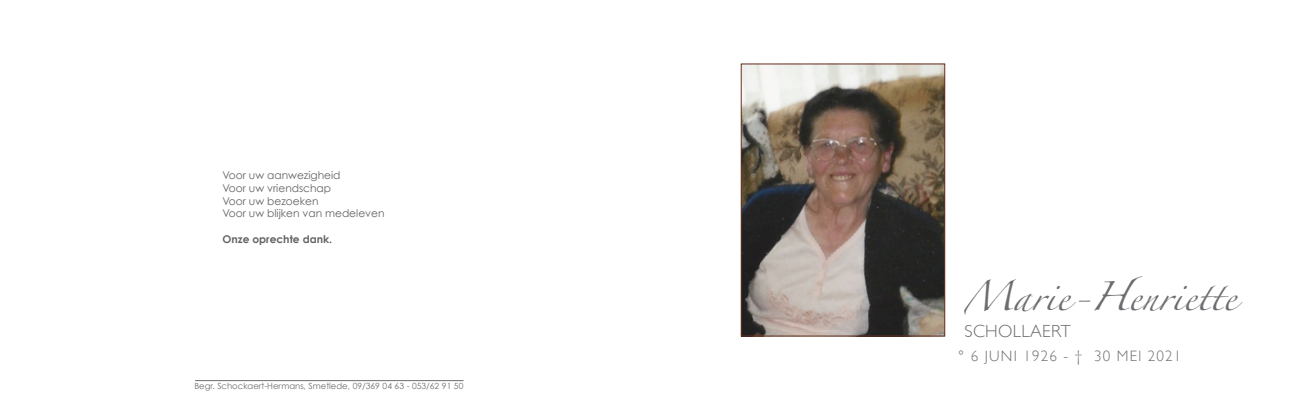
<style>
.page{position:relative;width:1312px;height:408px;background:#fff}
.page>*{position:absolute;margin:0;border:0;box-sizing:border-box;transform-origin:0 0}
.t1{font:26.25px "Zapfino";color:#6c6d70}
.t2{font:300 17.5px "Gill Sans";letter-spacing:.02em;color:#6c6d70}
.t3{font:300 15px "Gill Sans";letter-spacing:.08em;color:#6c6d70}
.t4{font:10.62px/12.8px "Century Gothic";color:#636366}
.t5{font:700 10.62px "Century Gothic";color:#636366}
.t6{font:8.5px "Century Gothic";color:#6c6d70}
</style>
<div class="page">
<hr style="left:195px;top:380px;width:268px;height:1px;background:#6c6d70">
<img style="left:743px;top:66px;width:199px;height:268px">
<div style="left:741px;top:64px;width:203px;height:272px;border:1px solid #693221"></div>
<p class="t4" style="left:222px;top:168px;width:163px">Voor uw aanwezigheid<br>Voor uw vriendschap<br>Voor uw bezoeken<br>Voor uw blijken van medeleven</p>
<p class="t5" style="left:222px;top:232px;width:111px">Onze oprechte dank.</p>
<p class="t6" style="left:194px;top:380px;width:270px">Begr. Schockaert-Hermans, Smetlede, 09/369 04 63 - 053/62 91 50</p>
<h1 class="t1" style="left:963px;top:285px;width:274px">Marie-Henriette</h1>
<h2 class="t2" style="left:964px;top:320px;width:108px">SCHOLLAERT</h2>
<h3 class="t3" style="left:958px;top:346px;width:225px">° 6 JUNI 1926 - † 30 MEl 2021</h3>
</div>
